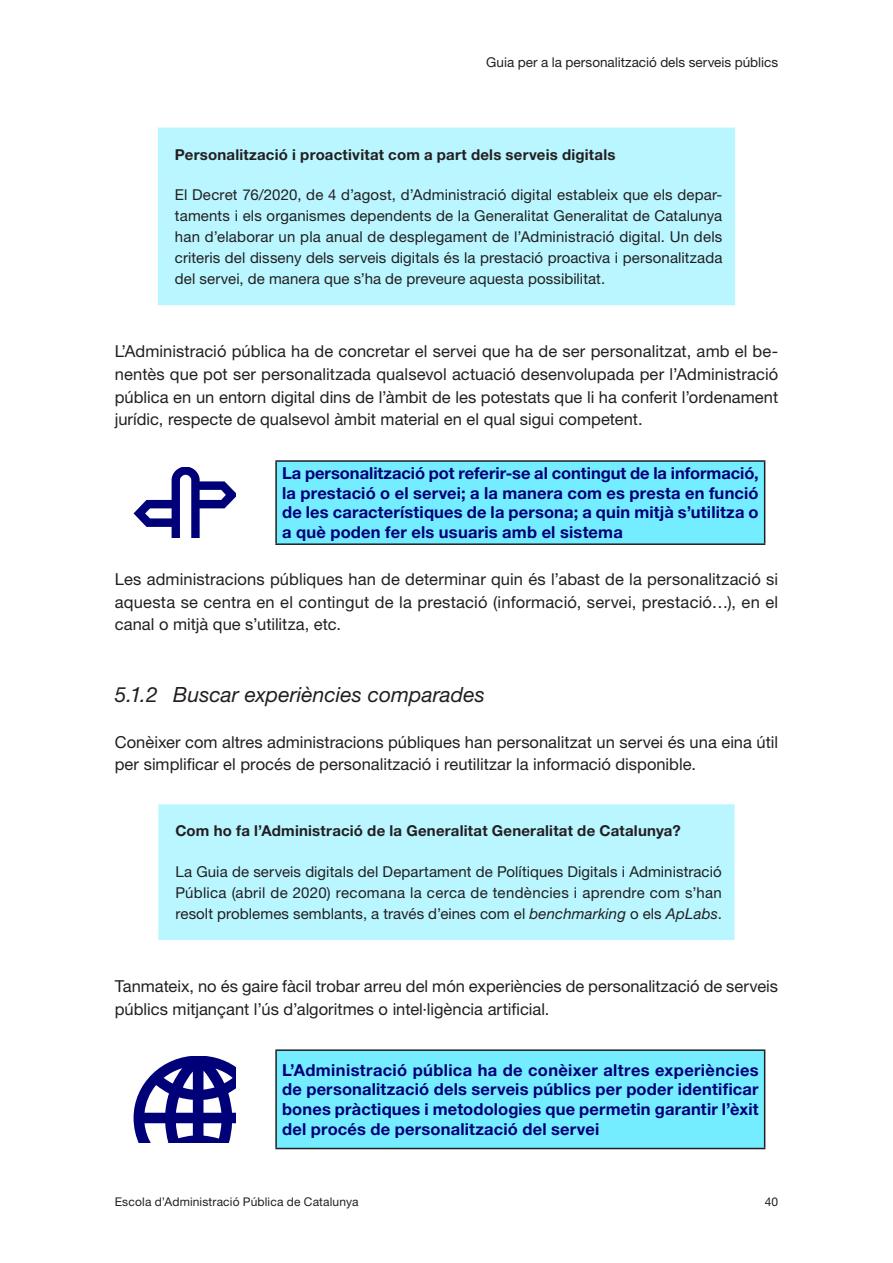
<style>
.page{position:relative;width:893px;height:1263px;background:#fff}
.page>*{position:absolute;margin:0;border:0;box-sizing:border-box;transform-origin:0 0}
.titol_3_-_H3{font:italic 21px "Helvetica Neue LT Std";color:#231f20}
.text{font:16.5px/22.8px "Helvetica Neue LT Std";color:#231f20;text-align:justify}
.text_imatge_blau_bol{font:700 16.5px/19.8px "Helvetica Neue LT Std";letter-spacing:.01em;color:#000078;text-align:justify}
.text_quadre_2{font:15px/21px "Helvetica Neue LT Std";letter-spacing:.005em;color:#231f20;text-align:justify}
.text_quadre_2-2{font:700 15px "Helvetica Neue LT Std";letter-spacing:.015em;color:#231f20}
.t1{font:13.5px "Helvetica Neue LT Std";color:#231f20}
.t2{font:12px "Helvetica Neue LT Std";letter-spacing:.01em;color:#231f20}
.s1{font-style:italic}
</style>
<div class="page">
<div style="left:158px;top:128px;width:577px;height:177px;background:#b9f6ff"></div>
<div style="left:276px;top:461px;width:489px;height:83px;background:#73edff"></div>
<hr style="left:275px;top:460px;width:490px;height:2px;background:#231f20">
<hr style="left:275px;top:462px;width:2px;height:81px;background:#231f20">
<hr style="left:764px;top:462px;width:1px;height:81px;background:#231f20">
<hr style="left:275px;top:543px;width:490px;height:2px;background:#231f20">
<svg style="left:134px;top:467px;width:102px;height:70px"></svg>
<div style="left:158px;top:804px;width:577px;height:136px;background:#b9f6ff"></div>
<div style="left:276px;top:1050px;width:489px;height:98px;background:#73edff"></div>
<hr style="left:275px;top:1049px;width:490px;height:2px;background:#231f20">
<hr style="left:275px;top:1051px;width:2px;height:97px;background:#231f20">
<hr style="left:764px;top:1051px;width:1px;height:97px;background:#231f20">
<hr style="left:275px;top:1148px;width:490px;height:1px;background:#231f20">
<svg style="left:134px;top:1056px;width:102px;height:86px"></svg>
<p class="t1" style="left:486px;top:54px;width:293px">Guia per a la personalització dels serveis públics</p>
<p class="text_quadre_2-2" style="left:175px;top:145px;width:442px">Personalització i proactivitat com a part dels serveis digitals</p>
<p class="text_quadre_2" style="left:175px;top:184px;width:549px">El Decret 76/2020, de 4 d’agost, d’Administració digital estableix que els depar&shy;taments i els organismes dependents de la Generalitat Generalitat de Catalunya han d’elaborar un pla anual de desplegament de l’Administració digital. Un dels criteris del disseny dels serveis digitals és la prestació proactiva i personalitzada del servei, de manera que s’ha de preveure aquesta possibilitat.</p>
<p class="text" style="left:115px;top:340px;width:665px">L’Administració pública ha de concretar el servei que ha de ser personalitzat, amb el be&shy;nentès que pot ser personalitzada qualsevol actuació desenvolupada per l’Administració pública en un entorn digital dins de l’àmbit de les potestats que li ha conferit l’ordenament jurídic, respecte de qualsevol àmbit material en el qual sigui competent.</p>
<p class="text_imatge_blau_bol" style="left:282px;top:463px;width:478px">La personalització pot referir-se al contingut de la informació, la prestació o el servei; a la manera com es presta en funció de les característiques de la persona; a quin mitjà s’utilitza o a què poden fer els usuaris amb el sistema</p>
<p class="text" style="left:115px;top:567px;width:665px">Les administracions públiques han de determinar quin és l’abast de la personalització si aquesta se centra en el contingut de la prestació (informació, servei, prestació…), en el canal o mitjà que s’utilitza, etc.</p>
<h3 class="titol_3_-_H3" style="left:115px;top:682px;width:371px">5.1.2 Buscar experiències comparades</h3>
<p class="text" style="left:115px;top:730px;width:665px">Conèixer com altres administracions públiques han personalitzat un servei és una eina útil per simplificar el procés de personalització i reutilitzar la informació disponible.</p>
<p class="text_quadre_2-2" style="left:175px;top:822px;width:507px">Com ho fa l’Administració de la Generalitat Generalitat de Catalunya?</p>
<p class="text_quadre_2" style="left:175px;top:861px;width:548px">La Guia de serveis digitals del Departament de Polítiques Digitals i Administració Pública (abril de 2020) recomana la cerca de tendències i aprendre com s’han resolt problemes semblants, a través d’eines com el <span class="s1">benchmarking</span> o els <span class="s1">ApLabs</span>.</p>
<p class="text" style="left:115px;top:974px;width:665px">Tanmateix, no és gaire fàcil trobar arreu del món experiències de personalització de serveis públics mitjançant l’ús d’algoritmes o intel·ligència artificial.</p>
<p class="text_imatge_blau_bol" style="left:282px;top:1059px;width:478px">L’Administració pública ha de conèixer altres experiències de personalització dels serveis públics per poder identificar bones pràctiques i metodologies que permetin garantir l’èxit del procés de personalització del servei</p>
<p class="t2" style="left:115px;top:1194px;width:245px">Escola d’Administració Pública de Catalunya</p>
<p class="t2" style="left:765px;top:1194px;width:15px">40</p>
</div>
